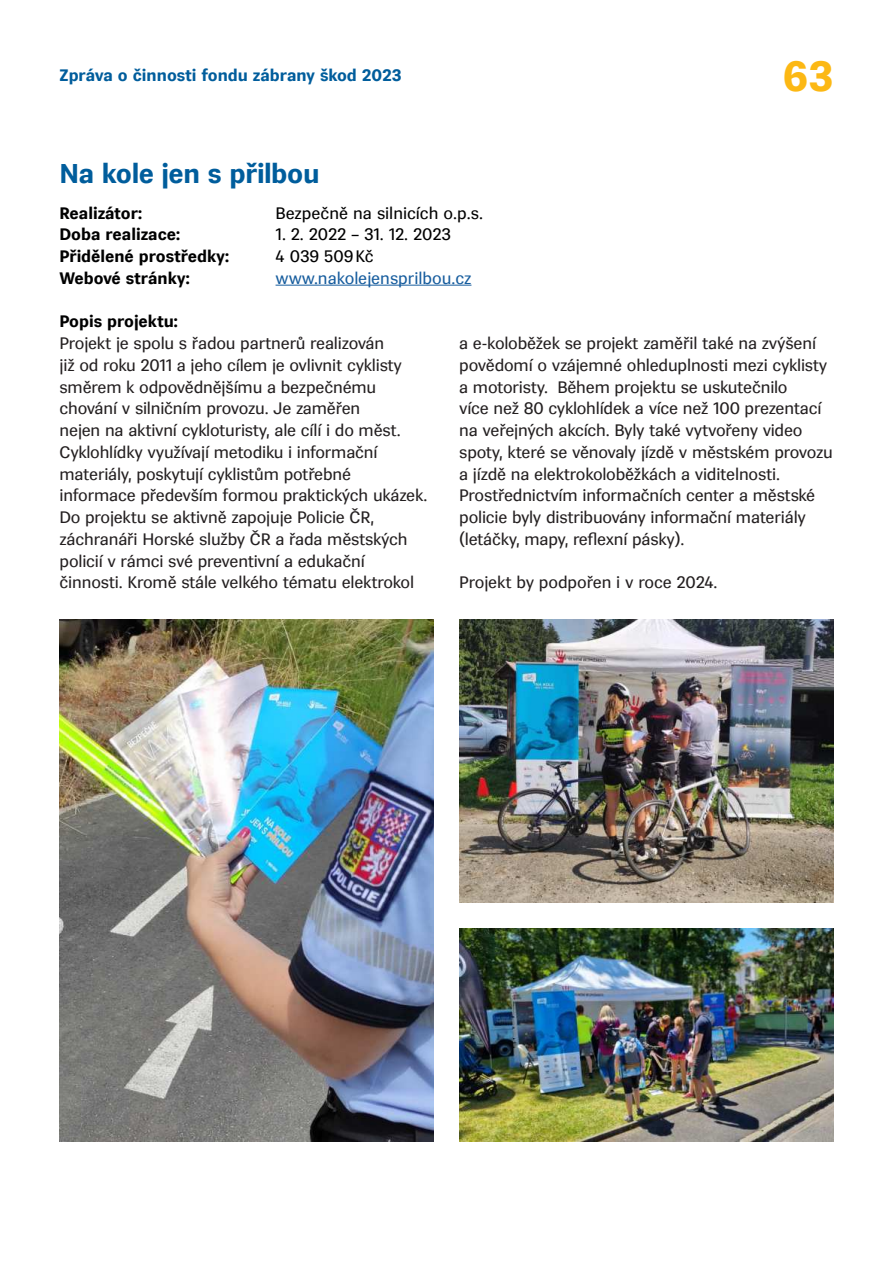
<style>
.page{position:relative;width:893px;height:1263px;background:#fff}
.page>*{position:absolute;margin:0;border:0;box-sizing:border-box;transform-origin:0 0}
.t1{font:700 42px "Vegan Superior RBO";color:#fcb814}
.t2{font:700 27px "Vegan Superior RBO";letter-spacing:-.015em;color:#005d9c}
.t3{font:16.5px/21.8px "Vegan Superior RBO";letter-spacing:-.01em;color:#231f20}
.t4{font:700 16.5px "Vegan Superior RBO";color:#000001}
.t5{font:16.5px "Vegan Superior RBO";color:#000001}
.t6{font:700 16.5px "Vegan Superior RBO";color:#005d9c}
.t7{font:16.5px "Vegan Superior RBO";color:#175d9e}
.t8{font:700 16.5px "Vegan Superior RBO";letter-spacing:-.02em;color:#000001}
</style>
<div class="page">
<hr style="left:276px;top:285px;width:195px;height:1px;background:#175d9e">
<img style="left:459px;top:619px;width:374px;height:284px">
<img style="left:60px;top:619px;width:374px;height:522px">
<img style="left:459px;top:928px;width:374px;height:213px">
<p class="t6" style="left:60px;top:66px;width:343px">Zpráva o činnosti fondu zábrany škod 2023</p>
<h1 class="t1" style="left:783px;top:52px;width:52px">63</h1>
<h2 class="t2" style="left:60px;top:158px;width:262px">Na kole jen s přilbou</h2>
<p class="t4" style="left:60px;top:203px;width:84px">Realizátor:</p>
<p class="t5" style="left:276px;top:203px;width:209px">Bezpečně na silnicích o.p.s.</p>
<p class="t4" style="left:60px;top:225px;width:122px">Doba realizace:</p>
<p class="t5" style="left:276px;top:225px;width:177px">1. 2. 2022 – 31. 12. 2023</p>
<p class="t4" style="left:60px;top:247px;width:171px">Přidělené prostředky:</p>
<p class="t5" style="left:276px;top:247px;width:100px">4 039 509 Kč</p>
<p class="t8" style="left:60px;top:268px;width:132px">Webové stránky:</p>
<p class="t7" style="left:276px;top:268px;width:197px">www.nakolejensprilbou.cz</p>
<p class="t4" style="left:60px;top:312px;width:120px">Popis projektu:</p>
<p class="t3" style="left:60px;top:333px;width:369px">Projekt je spolu s řadou partnerů realizován<br>již od roku 2011 a jeho cílem je ovlivnit cyklisty směrem k odpovědnějšímu a bezpečnému chování v silničním provozu. Je zaměřen<br>nejen na aktivní cykloturisty, ale cílí i do měst.<br>Cyklohlídky využívají metodiku i informační materiály, poskytují cyklistům potřebné informace především formou praktických ukázek.<br>Do projektu se aktivně zapojuje Policie ČR, záchranáři Horské služby ČR a řada městských policií v rámci své preventivní a edukační činnosti. Kromě stále velkého tématu elektrokol</p>
<p class="t3" style="left:459px;top:333px;width:375px">a e-koloběžek se projekt zaměřil také na zvýšení povědomí o vzájemné ohleduplnosti mezi cyklisty a motoristy. Během projektu se uskutečnilo<br>více než 80 cyklohlídek a více než 100 prezentací na veřejných akcích. Byly také vytvořeny video spoty, které se věnovaly jízdě v městském provozu a jízdě na elektrokoloběžkách a viditelnosti.<br>Prostřednictvím informačních center a městské policie byly distribuovány informační materiály (letáčky, mapy, re昀氀exní pásky).</p>
<p class="t3" style="left:459px;top:572px;width:260px">Projekt by podpořen i v roce 2024.</p>
</div>
